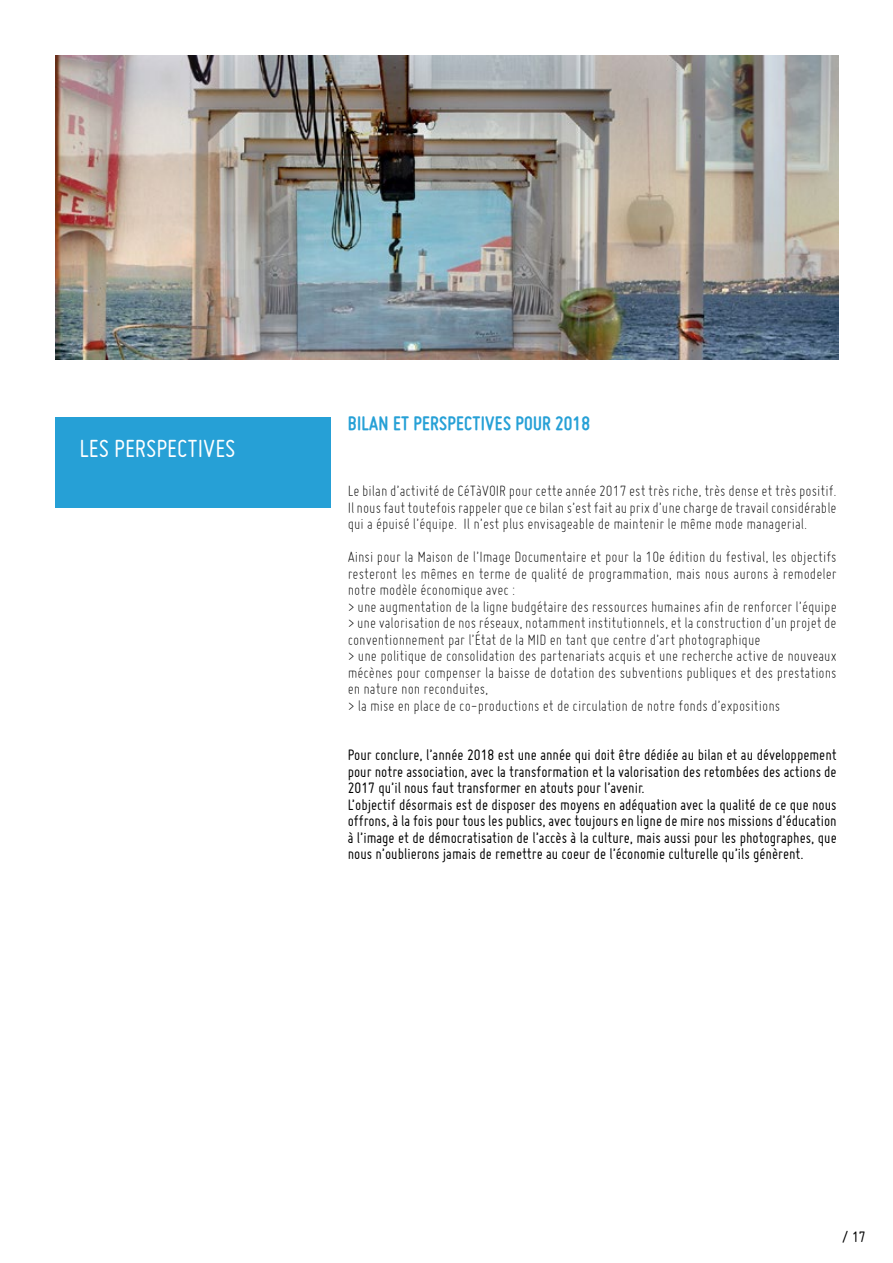
<style>
.page{position:relative;width:893px;height:1263px;background:#fff}
.page>*{position:absolute;margin:0;border:0;box-sizing:border-box;transform-origin:0 0}
.t1{font:27px "Miso";color:#fff}
.t2{font:700 21px "Miso";letter-spacing:.015em;color:#26a0d6}
.t3{font:300 16.5px/16.5px "Miso";color:#000;text-align:justify}
.t4{font:16.5px/16.5px "Miso";color:#000}
</style>
<div class="page">
<div style="left:55px;top:417px;width:276px;height:90px;background:#26a0d6"></div>
<img style="left:55px;top:55px;width:784px;height:304px">
<h1 class="t1" style="left:79px;top:434px;width:158px">LES PERSPECTIVES</h1>
<p class="t2" style="left:348px;top:411px;width:244px">BILAN ET PERSPECTIVES POUR 2018</p>
<p class="t3" style="left:348px;top:482px;width:490px">Le bilan d’activité de CéTàVOIR pour cette année 2017 est très riche, très dense et très positif.<br>Il nous faut toutefois rappeler que ce bilan s’est fait au prix d’une charge de travail considérable qui a épuisé l’équipe. Il n’est plus envisageable de maintenir le même mode managerial.</p>
<p class="t3" style="left:348px;top:548px;width:490px;text-align:left">Ainsi pour la Maison de l’Image Documentaire et pour la 10e édition du festival, les objectifs resteront les mêmes en terme de qualité de programmation, mais nous aurons à remodeler notre modèle économique avec :<br>&gt; une augmentation de la ligne budgétaire des ressources humaines afin de renforcer l’équipe &gt; une valorisation de nos réseaux, notamment institutionnels, et la construction d’un projet de conventionnement par l’État de la MID en tant que centre d’art photographique<br>&gt; une politique de consolidation des partenariats acquis et une recherche active de nouveaux mécènes pour compenser la baisse de dotation des subventions publiques et des prestations en nature non reconduites,<br>&gt; la mise en place de co-productions et de circulation de notre fonds d’expositions</p>
<p class="t4" style="left:348px;top:746px;width:490px">Pour conclure, l’année 2018 est une année qui doit être dédiée au bilan et au développement pour notre association, avec la transformation et la valorisation des retombées des actions de 2017 qu’il nous faut transformer en atouts pour l’avenir.<br>L’objectif désormais est de disposer des moyens en adéquation avec la qualité de ce que nous offrons, à la fois pour tous les publics, avec toujours en ligne de mire nos missions d’éducation à l’image et de démocratisation de l’accès à la culture, mais aussi pour les photographes, que nous n’oublierons jamais de remettre au coeur de l’économie culturelle qu’ils génèrent.</p>
<p class="t4" style="left:842px;top:1228px;width:25px">/ 17</p>
</div>
